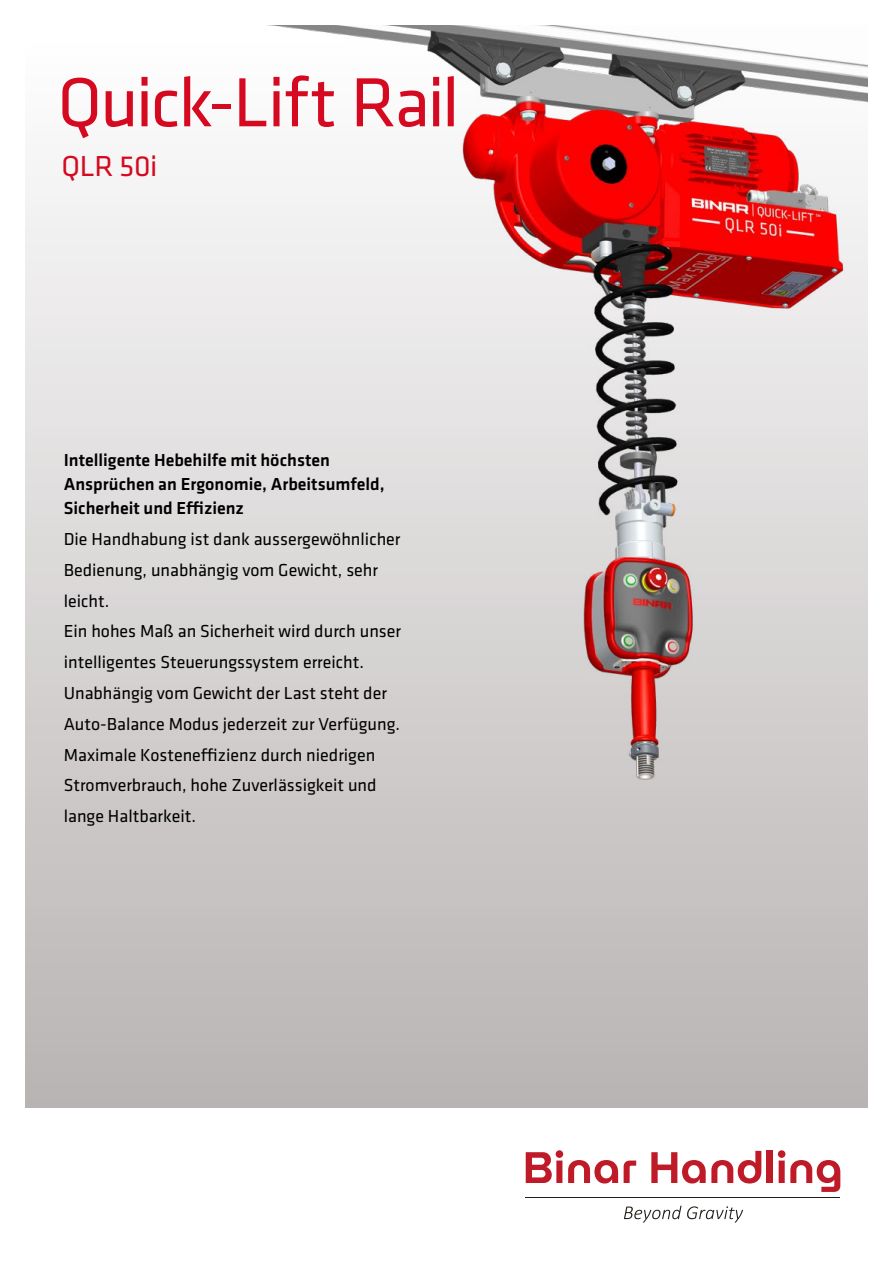
<style>
.page{position:relative;width:893px;height:1263px;background:#fff}
.page>*{position:absolute;margin:0;border:0;box-sizing:border-box;transform-origin:0 0}
.t1{font:72px "Klavika";letter-spacing:-.025em;color:#d50920}
.t2{font:30px "Klavika";letter-spacing:-.015em;color:#d50920}
.t3{font:18px/30.8px "Klavika";color:#000}
.t4{font:500 18px/24px "Klavika";color:#000}
</style>
<div class="page">
<div style="left:26px;top:26px;width:841px;height:1082px;background:#bdb9b8"></div>
<svg style="left:624px;top:1205px;width:57px;height:17px"></svg>
<svg style="left:687px;top:1206px;width:56px;height:16px"></svg>
<hr style="left:526px;top:1198px;width:314px;height:1px;background:#221e19">
<svg style="left:526px;top:1150px;width:92px;height:33px"></svg>
<svg style="left:624px;top:1160px;width:12px;height:23px"></svg>
<svg style="left:651px;top:1151px;width:110px;height:32px"></svg>
<div style="left:767px;top:1151px;width:6px;height:32px;background:#bf1a27"></div>
<svg style="left:778px;top:1150px;width:62px;height:42px"></svg>
<img style="left:25px;top:26px;width:842px;height:934px">
<h1 class="t1" style="left:57px;top:63px;width:404px">Quick-Lift Rail</h1>
<h2 class="t2" style="left:62px;top:149px;width:97px">QLR 50i</h2>
<p class="t4" style="left:64px;top:449px;width:323px">Intelligente Hebehilfe mit höchsten<br>Ansprüchen an Ergonomie, Arbeitsumfeld,<br>Sicherheit und Effizienz</p>
<p class="t3" style="left:64px;top:524px;width:339px">Die Handhabung ist dank aussergewöhnlicher Bedienung, unabhängig vom Gewicht, sehr leicht.<br>Ein hohes Maß an Sicherheit wird durch unser intelligentes Steuerungssystem erreicht.<br>Unabhängig vom Gewicht der Last steht der Auto-Balance Modus jederzeit zur Verfügung.<br>Maximale Kosteneffizienz durch niedrigen Stromverbrauch, hohe Zuverlässigkeit und lange Haltbarkeit.</p>
</div>
